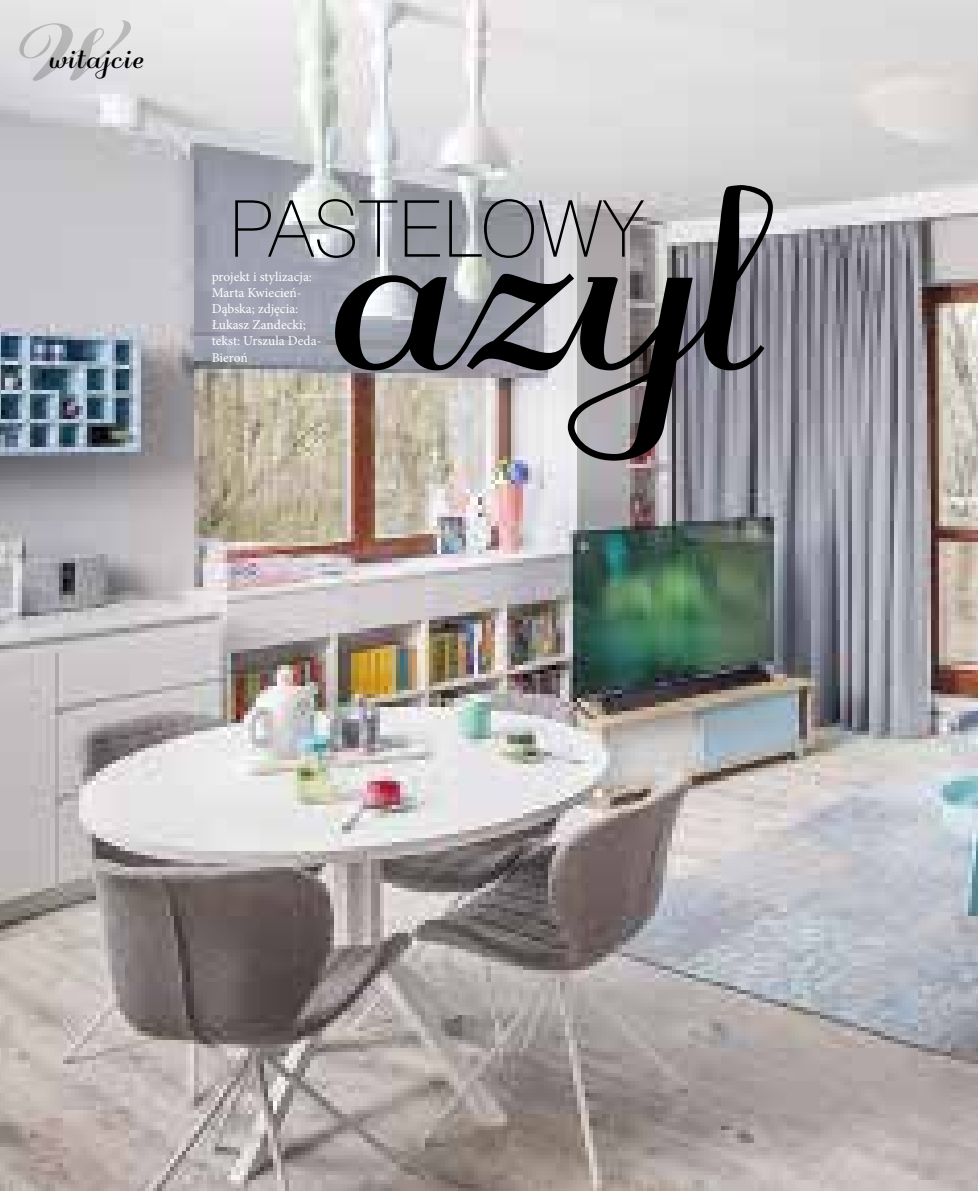
<style>
.page{position:relative;width:978px;height:1191px;background:#fff}
.page>*{position:absolute;margin:0;border:0;box-sizing:border-box;transform-origin:0 0}
.t1{font:700 300.75px "odstemplik";color:#000}
.t2{font:700 130.95px "Bickham Script Pro";color:#000}
.t3{font:72.45px "Swis 721 Th PL";color:#000}
.t4{font:700 34.5px "odstemplik";letter-spacing:.04em;color:#000}
.t5{font:13.5px/16.2px "Minion Pro";color:#fff}
</style>
<div class="page">
<img style="left:0;top:0;width:978px;height:1191px">
<h2 class="t2" style="left:14px;top:-43px;width:90px">W</h2>
<h3 class="t4" style="left:49px;top:39px;width:96px">witajcie</h3>
<h1 class="t1" style="left:330px;top:122px;width:439px">azyl</h1>
<h3 class="t3" style="left:229px;top:181px;width:417px">PASTELOWY</h3>
<p class="t5" style="left:212px;top:268px;width:111px">projekt i stylizacja:<br>Marta Kwiecień-<br>Dąbska; zdjęcia:<br>Łukasz Zandecki; tekst: Urszula Deda-<br>Bieroń</p>
</div>
